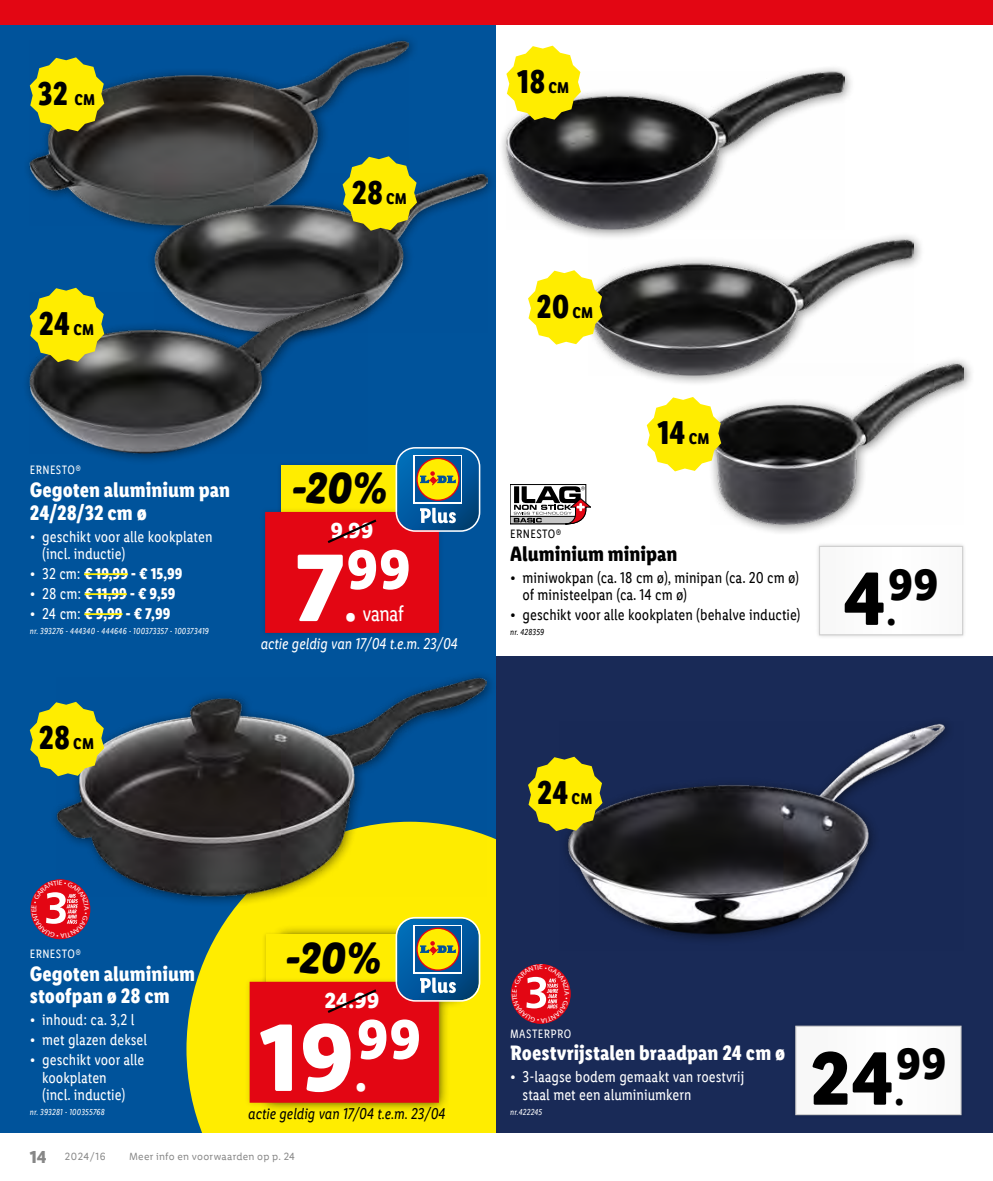
<style>
.page{position:relative;width:993px;height:1181px;background:#fff}
.page>*{position:absolute;margin:0;border:0;box-sizing:border-box;transform-origin:0 0}
.t1{font:700 96.25px "Lidl Font Pro";color:#fff}
.t2{font:700 75.77px "Lidl Font Pro";color:#000}
.t3{font:700 56.18px "Lidl Font Pro";color:#fff}
.t4{font:700 44.27px "Lidl Font Pro";color:#000}
.t5{font:43.75px "Lidl Font Script Pro";color:#000}
.t6{font:700 33.25px "Lidl Font Cond Pro";color:#000}
.t7{font:700 21.88px "Lidl Font Pro";color:#fff}
.t8{font:21.88px "Lidl Font Cond Pro";letter-spacing:-.03em;color:#fff}
.t9{font:700 21px/22.8px "Lidl Font Cond Pro";color:#fff}
.t10{font:700 21px "Lidl Font Cond Pro";color:#000}
.t11{font:15.75px/17.5px "Lidl Font Cond Pro";color:#fff}
.t12{font:15.75px/17.5px "Lidl Font Cond Pro";color:#000}
.t13{font:700 15.75px "Lidl Font Cond Pro";color:#fff}
.t14{font:italic 15.75px "Lidl Font Cond Pro";color:#000}
.t15{font:italic 15.75px "Lidl Font Cond Pro";color:#fff}
.t16{font:12.25px "Lidl Font Cond Pro";letter-spacing:.035em;color:#fff}
.t17{font:12.25px "Lidl Font Cond Pro";letter-spacing:.03em;color:#000}
.t18{font:10.5px "Lidl Font Pro";letter-spacing:.025em;color:#878787}
.t19{font:italic 8.75px "Lidl Font Cond Pro";letter-spacing:.02em;color:#fff}
.t20{font:italic 8.75px "Lidl Font Cond Pro";letter-spacing:.015em;color:#000}
.s1{font-size:15.75px}
.s2{font-weight:400}
.s3{font-size:47.07px}
.s4{font-size:37.27px}
.s5{font-weight:700;font-size:17.5px}
</style>
<div class="page">
<div style="left:495px;top:656px;width:497px;height:476px;background:#192a57"></div>
<div style="left:0;top:25px;width:495px;height:1107px;background:#00539b"></div>
<svg style="left:186px;top:908px;width:309px;height:224px;fill:#ffed00"></svg>
<div style="left:50px;top:669px;width:447px;height:239px;background:#000;opacity:.5"></div>
<img style="left:57px;top:677px;width:429px;height:220px">
<svg style="left:30px;top:702px;width:74px;height:74px"></svg>
<hr style="left:84px;top:573px;width:44px;height:2px;background:#ffed00">
<hr style="left:85px;top:593px;width:42px;height:2px;background:#ffed00">
<hr style="left:84px;top:613px;width:38px;height:2px;background:#ffed00">
<img style="left:30px;top:40px;width:378px;height:186px">
<div style="left:146px;top:166px;width:352px;height:178px;background:#000;opacity:.5"></div>
<img style="left:154px;top:174px;width:333px;height:158px">
<div style="left:22px;top:285px;width:357px;height:180px;background:#000;opacity:.5"></div>
<img style="left:30px;top:293px;width:337px;height:160px">
<svg style="left:30px;top:57px;width:74px;height:75px"></svg>
<svg style="left:342px;top:156px;width:75px;height:75px"></svg>
<svg style="left:30px;top:288px;width:74px;height:74px"></svg>
<div style="left:259px;top:506px;width:185px;height:132px;background:#005096"></div>
<div style="left:395px;top:447px;width:85px;height:85px;border:2px solid #fff;border-radius:19px"></div>
<svg style="left:264px;top:448px;width:214px;height:185px"></svg>
<div style="left:791px;top:1021px;width:174px;height:97px;background:#000;opacity:.15"></div>
<div style="left:794px;top:1025px;width:167px;height:90px;background:#fbfbfb"></div>
<img style="left:566px;top:723px;width:381px;height:217px">
<svg style="left:528px;top:756px;width:74px;height:75px"></svg>
<div style="left:580px;top:232px;width:345px;height:155px;background:#000;opacity:.5"></div>
<img style="left:588px;top:239px;width:325px;height:136px">
<div style="left:498px;top:64px;width:357px;height:177px;background:#000;opacity:.5"></div>
<img style="left:506px;top:72px;width:337px;height:158px">
<div style="left:701px;top:355px;width:273px;height:181px;background:#000;opacity:.5"></div>
<img style="left:709px;top:363px;width:253px;height:161px">
<svg style="left:506px;top:46px;width:74px;height:74px"></svg>
<svg style="left:528px;top:270px;width:74px;height:75px"></svg>
<svg style="left:646px;top:397px;width:75px;height:74px"></svg>
<div style="left:814px;top:542px;width:152px;height:97px;background:#000;opacity:.15"></div>
<svg style="left:818px;top:545px;width:145px;height:91px"></svg>
<svg style="left:510px;top:484px;width:80px;height:40px"></svg>
<div style="left:257px;top:924px;width:210px;height:189px;background:#f6e400"></div>
<div style="left:244px;top:976px;width:200px;height:132px;background:#000;opacity:.15"></div>
<div style="left:395px;top:917px;width:85px;height:84px;border:2px solid #fff;border-radius:19px"></div>
<svg style="left:249px;top:918px;width:229px;height:185px"></svg>
<div style="left:0;top:0;width:992px;height:25px;background:#e30613"></div>
<svg style="left:32px;top:880px;width:57px;height:58px"></svg>
<svg style="left:512px;top:965px;width:57px;height:58px"></svg>
<h3 class="t6" style="left:38px;top:73px;width:59px">32 <span class="s1">CM</span></h3>
<h3 class="t6" style="left:39px;top:304px;width:57px">24 <span class="s1">CM</span></h3>
<h3 class="t6" style="left:351px;top:172px;width:57px">28 <span class="s1">CM</span></h3>
<p class="t16" style="left:30px;top:463px;width:53px">ERNESTO®</p>
<h3 class="t9" style="left:30px;top:478px;width:202px">Gegoten aluminium pan<br>24/28/32 cm ø</h3>
<p class="t11" style="left:42px;top:528px;width:172px;text-indent:-12px">• geschikt voor alle kookplaten (incl. inductie)</p>
<p class="t13" style="left:30px;top:564px;width:154px"><span class="s2">• 32 cm:</span> € 19,99 - € 15,99</p>
<p class="t13" style="left:30px;top:584px;width:147px"><span class="s2">• 28 cm:</span> € 11,99 - € 9,59</p>
<p class="t13" style="left:30px;top:604px;width:142px"><span class="s2">• 24 cm:</span> € 9,99 - € 7,99</p>
<p class="t19" style="left:30px;top:626px;width:180px">nr. 393276 - 444340 - 444646 - 100373357 - 100373419</p>
<h3 class="t6" style="left:39px;top:718px;width:57px">28 <span class="s1">CM</span></h3>
<h3 class="t5" style="left:292px;top:462px;width:97px">-20%</h3>
<h3 class="t7" style="left:330px;top:517px;width:44px">9.99</h3>
<h3 class="t3" style="left:346px;top:535px;width:66px">99</h3>
<h1 class="t1" style="left:294px;top:529px;width:64px">7<span class="s3">.</span></h1>
<h3 class="t8" style="left:362px;top:601px;width:43px">vanaf</h3>
<p class="t15" style="left:260px;top:634px;width:199px">actie geldig van 17/04 t.e.m. 23/04</p>
<h3 class="t6" style="left:517px;top:62px;width:53px">18 <span class="s1">CM</span></h3>
<h3 class="t6" style="left:536px;top:286px;width:58px">20 <span class="s1">CM</span></h3>
<h3 class="t6" style="left:657px;top:413px;width:54px">14 <span class="s1">CM</span></h3>
<p class="t17" style="left:510px;top:527px;width:53px">ERNESTO®</p>
<h3 class="t10" style="left:510px;top:541px;width:169px">Aluminium minipan</h3>
<p class="t12" style="left:522px;top:568px;width:278px;text-indent:-12px">• miniwokpan (ca. 18 cm ø), minipan (ca. 20 cm ø) of ministeelpan (ca. 14 cm ø)</p>
<p class="t12" style="left:510px;top:606px;width:292px">• geschikt voor alle kookplaten (behalve inductie)</p>
<p class="t20" style="left:510px;top:627px;width:36px">nr. 428359</p>
<h3 class="t4" style="left:887px;top:557px;width:53px">99</h3>
<h2 class="t2" style="left:842px;top:552px;width:55px">4<span class="s4">.</span></h2>
<h3 class="t6" style="left:537px;top:772px;width:57px">24 <span class="s1">CM</span></h3>
<p class="t16" style="left:30px;top:946px;width:53px">ERNESTO®</p>
<h3 class="t9" style="left:30px;top:962px;width:167px">Gegoten aluminium stoofpan ø 28 cm</h3>
<p class="t11" style="left:30px;top:1011px;width:106px">• inhoud: ca. 3,2 l</p>
<p class="t11" style="left:30px;top:1031px;width:119px">• met glazen deksel</p>
<p class="t11" style="left:42px;top:1051px;width:104px;text-indent:-12px">• geschikt voor alle kookplaten<br>(incl. inductie)</p>
<p class="t19" style="left:30px;top:1107px;width:77px">nr. 393281 - 100355768</p>
<h3 class="t5" style="left:285px;top:931px;width:97px">-20%</h3>
<h3 class="t7" style="left:324px;top:987px;width:56px">24.99</h3>
<h3 class="t3" style="left:356px;top:1005px;width:66px">99</h3>
<h1 class="t1" style="left:259px;top:998px;width:109px">19<span class="s3">.</span></h1>
<p class="t14" style="left:248px;top:1104px;width:199px">actie geldig van 17/04 t.e.m. 23/04</p>
<p class="t18" style="left:30px;top:1151px;width:77px"><span class="s5">14</span> 2024/16</p>
<p class="t18" style="left:129px;top:1151px;width:167px">Meer info en voorwaarden op p. 24</p>
<p class="t16" style="left:510px;top:1026px;width:63px">MASTERPRO</p>
<h3 class="t9" style="left:510px;top:1041px;width:276px">Roestvrijstalen braadpan 24 cm ø</h3>
<p class="t11" style="left:522px;top:1068px;width:223px;text-indent:-12px">• 3-laagse bodem gemaakt van roestvrij staal met een aluminiumkern</p>
<p class="t19" style="left:510px;top:1106px;width:34px">nr.422245</p>
<h3 class="t4" style="left:895px;top:1037px;width:53px">99</h3>
<h2 class="t2" style="left:809px;top:1032px;width:96px">24<span class="s4">.</span></h2>
</div>
